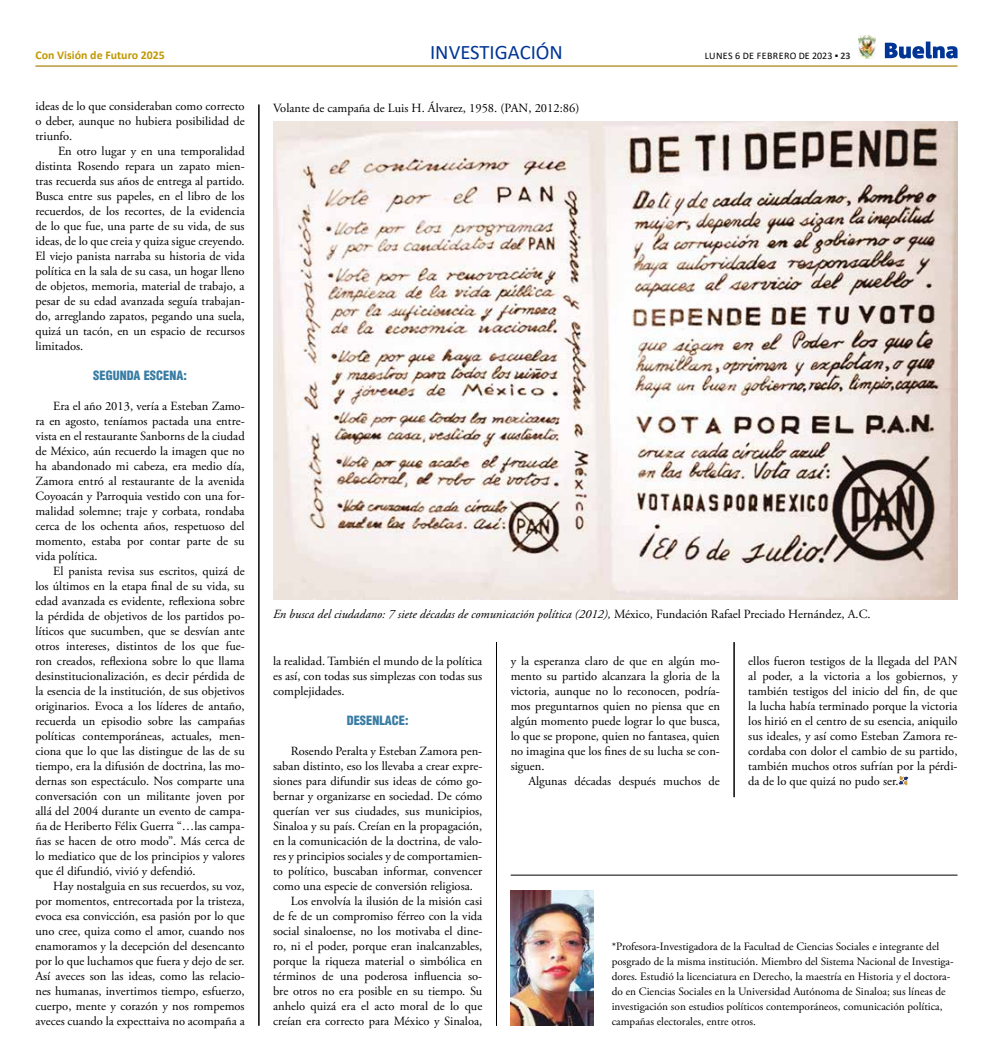
<style>
.page{position:relative;width:993px;height:1063px;background:#fff}
.page>*{position:absolute;margin:0;border:0;box-sizing:border-box;transform-origin:0 0}
.t1{font:20.62px "Calibri";color:#003595}
.t2{font:12.5px/15px "Adobe Garamond Pro";color:#000;text-align:justify}
.t3{font:italic 12.5px "Adobe Garamond Pro";color:#000}
.t4{font:900 condensed 12.5px "Helvetica LT Std";color:#387ca4}
.t5{font:700 11.88px "Calibri";color:#c09800}
.t6{font:11.25px/15px "Adobe Garamond Pro";color:#000}
.t7{font:10px "Calibri";letter-spacing:.04em;color:#000}
.s1{font-weight:700;color:#3c3c3b}
.s2{font-style:normal}
</style>
<div class="page">
<hr style="left:35px;top:65px;width:922px;height:2px;background:#ac8511">
<svg style="left:884px;top:42px;width:73px;height:17px"></svg>
<img style="left:858px;top:35px;width:17px;height:24px">
<svg style="left:898px;top:776px;width:9px;height:9px"></svg>
<hr style="left:258px;top:105px;width:1px;height:921px;background:#000">
<hr style="left:496px;top:642px;width:1px;height:384px;background:#000">
<hr style="left:733px;top:642px;width:1px;height:155px;background:#000">
<hr style="left:510px;top:875px;width:447px;height:1px;background:#000">
<img style="left:510px;top:890px;width:83px;height:135px">
<img style="left:273px;top:122px;width:684px;height:478px">
<p class="t5" style="left:35px;top:46px;width:131px">Con Visión de Futuro 2025</p>
<h1 class="t1" style="left:430px;top:37px;width:134px">INVESTIGACIÓN</h1>
<p class="t7" style="left:704px;top:48px;width:147px">LUNES 6 DE FEBRERO DE 2023 ▪ <span class="s1">23</span></p>
<p class="t2" style="left:35px;top:99px;width:211px">ideas de lo que consideraban como correcto o deber, aunque no hubiera posibilidad de triunfo.</p>
<p class="t2" style="left:35px;top:144px;width:211px;text-indent:23px">En otro lugar y en una temporalidad distinta Rosendo repara un zapato mien&shy;tras recuerda sus años de entrega al partido.<br>Busca entre sus papeles, en el libro de los recuerdos, de los recortes, de la evidencia de lo que fue, una parte de su vida, de sus ideas, de lo que creia y quiza sigue creyendo.<br>El viejo panista narraba su historia de vida política en la sala de su casa, un hogar lleno de objetos, memoria, material de trabajo, a pesar de su edad avanzada seguía trabajan&shy;do, arreglando zapatos, pegando una suela, quizá un tacón, en un espacio de recursos limitados.</p>
<p class="t4" style="left:93px;top:368px;width:95px">SEGUNDA ESCENA:</p>
<p class="t2" style="left:35px;top:399px;width:211px;text-indent:18px">Era el año 2013, vería a Esteban Zamo&shy;ra en agosto, teníamos pactada una entre&shy;vista en el restaurante Sanborns de la ciudad de México, aún recuerdo la imagen que no ha abandonado mi cabeza, era medio día, Zamora entró al restaurante de la avenida Coyoacán y Parroquia vestido con una for&shy;malidad solemne; traje y corbata, rondaba cerca de los ochenta años, respetuoso del momento, estaba por contar parte de su vida política.</p>
<p class="t2" style="left:35px;top:564px;width:211px;text-indent:18px">El panista revisa sus escritos, quizá de los últimos en la etapa final de su vida, su edad avanzada es evidente, reflexiona sobre la pérdida de objetivos de los partidos po&shy;líticos que sucumben, que se desvían ante otros intereses, distintos de los que fue&shy;ron creados, reflexiona sobre lo que llama desinstitucionalización, es decir pérdida de la esencia de la institución, de sus objetivos originarios. Evoca a los líderes de antaño, recuerda un episodio sobre las campañas políticas contemporáneas, actuales, men&shy;ciona que lo que las distingue de las de su tiempo, era la difusión de doctrina, las mo&shy;dernas son espectáculo. Nos comparte una conversación con un militante joven por allá del 2004 durante un evento de campa&shy;ña de Heriberto Félix Guerra “…las campa&shy;ñas se hacen de otro modo”. Más cerca de lo mediatico que de los principios y valores que él difundió, vivió y defendió.</p>
<p class="t2" style="left:35px;top:879px;width:211px;text-indent:18px">Hay nostalguia en sus recuerdos, su voz, por momentos, entrecortada por la tristeza, evoca esa convicción, esa pasión por lo que uno cree, quiza como el amor, cuando nos enamoramos y la decepción del desencanto por lo que luchamos que fuera y dejo de ser.<br>Así aveces son las ideas, como las relacio&shy;nes humanas, invertimos tiempo, esfuerzo, cuerpo, mente y corazón y nos rompemos aveces cuando la expecttaiva no acompaña a</p>
<p class="t2" style="left:273px;top:101px;width:308px">Volante de campaña de Luis H. Álvarez, 1958. (PAN, 2012:86)</p>
<p class="t3" style="left:273px;top:606px;width:598px">En busca del ciudadano: 7 siete décadas de comunicación política (2012), <span class="s2">México, Fundación Rafael Preciado Hernández, A.C.</span></p>
<p class="t2" style="left:273px;top:654px;width:211px">la realidad. También el mundo de la política es así, con todas sus simplezas con todas sus complejidades.</p>
<p class="t4" style="left:346px;top:713px;width:63px">DESENLACE:</p>
<p class="t2" style="left:291px;top:744px;width:193px">Rosendo Peralta y Esteban Zamora pen-</p>
<p class="t2" style="left:273px;top:759px;width:211px">saban distinto, eso los llevaba a crear expre-</p>
<p class="t2" style="left:273px;top:774px;width:211px">siones para difundir sus ideas de cómo go-</p>
<p class="t2" style="left:273px;top:789px;width:211px">bernar y organizarse en sociedad. De cómo</p>
<p class="t2" style="left:273px;top:804px;width:211px">querían ver sus ciudades, sus municipios,</p>
<p class="t2" style="left:273px;top:819px;width:211px">Sinaloa y su país. Creían en la propagación,</p>
<p class="t2" style="left:273px;top:834px;width:211px">en la comunicación de la doctrina, de valo-</p>
<p class="t2" style="left:273px;top:849px;width:211px">res y principios sociales y de comportamien-</p>
<p class="t2" style="left:273px;top:864px;width:211px">to político, buscaban informar, convencer</p>
<p class="t2" style="left:273px;top:879px;width:201px">como una especie de conversión religiosa.</p>
<p class="t2" style="left:291px;top:894px;width:193px">Los envolvía la ilusión de la misión casi</p>
<p class="t2" style="left:273px;top:909px;width:211px">de fe de un compromiso férreo con la vida</p>
<p class="t2" style="left:273px;top:924px;width:211px">social sinaloense, no los motivaba el dine-</p>
<p class="t2" style="left:273px;top:939px;width:211px">ro, ni el poder, porque eran inalcanzables,</p>
<p class="t2" style="left:273px;top:954px;width:211px">porque la riqueza material o simbólica en</p>
<p class="t2" style="left:273px;top:969px;width:211px">términos de una poderosa influencia so-</p>
<p class="t2" style="left:273px;top:984px;width:211px">bre otros no era posible en su tiempo. Su</p>
<p class="t2" style="left:273px;top:999px;width:211px">anhelo quizá era el acto moral de lo que</p>
<p class="t2" style="left:273px;top:1014px;width:211px">creían era correcto para México y Sinaloa,</p>
<p class="t2" style="left:510px;top:654px;width:211px">y la esperanza claro de que en algún mo&shy;mento su partido alcanzara la gloria de la victoria, aunque no lo reconocen, podría&shy;mos preguntarnos quien no piensa que en algún momento puede lograr lo que busca, lo que se propone, quien no fantasea, quien no imagina que los fines de su lucha se con&shy;siguen.</p>
<p class="t2" style="left:528px;top:774px;width:193px">Algunas décadas después muchos de</p>
<p class="t2" style="left:748px;top:654px;width:211px">ellos fueron testigos de la llegada del PAN al poder, a la victoria a los gobiernos, y también testigos del inicio del fin, de que la lucha había terminado porque la victoria los hirió en el centro de su esencia, aniquilo sus ideales, y así como Esteban Zamora re&shy;cordaba con dolor el cambio de su partido, también muchos otros sufrían por la pérdi&shy;da de lo que quizá no pudo ser.</p>
<p class="t6" style="left:611px;top:940px;width:343px">*Profesora-Investigadora de la Facultad de Ciencias Sociales e integrante del posgrado de la misma institución. Miembro del Sistema Nacional de Investiga&shy;dores. Estudió la licenciatura en Derecho, la maestría en Historia y el doctora&shy;do en Ciencias Sociales en la Universidad Autónoma de Sinaloa; sus líneas de investigación son estudios políticos contemporáneos, comunicación política, campañas electorales, entre otros.</p>
</div>
